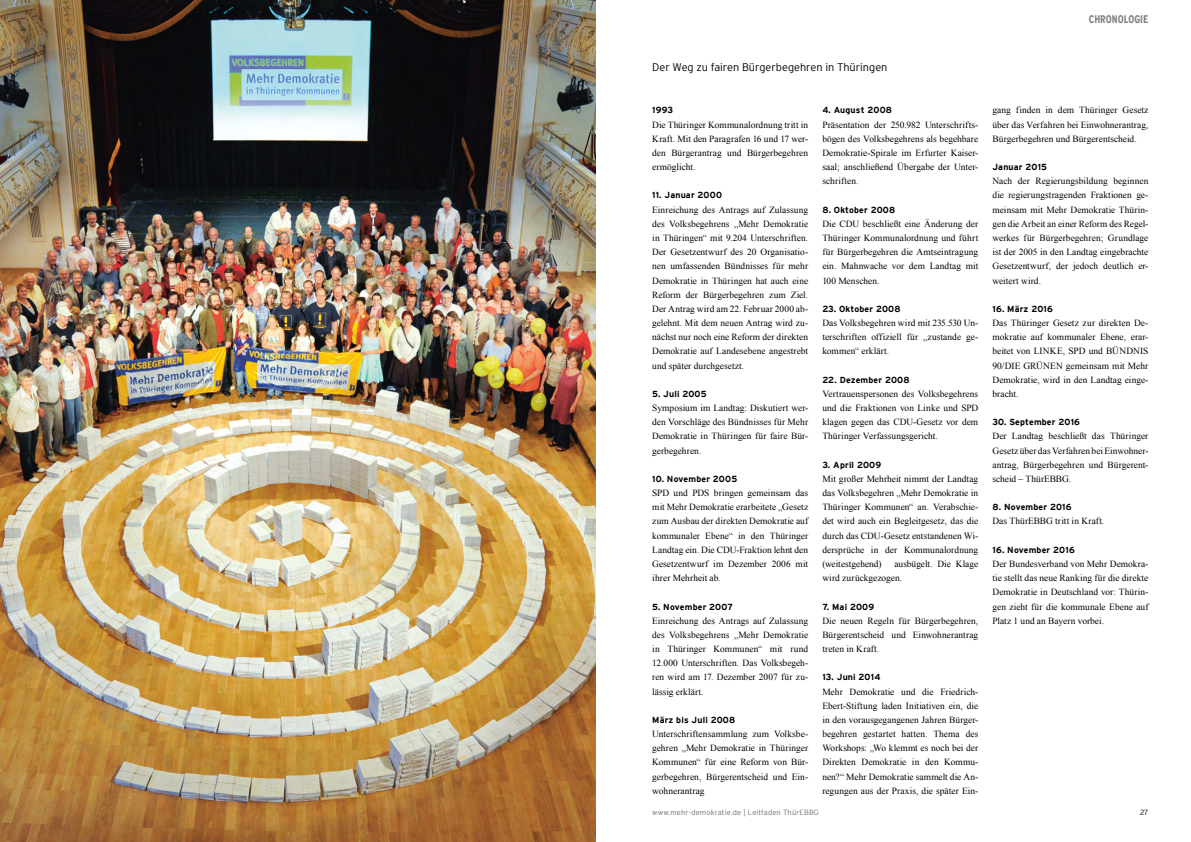
<style>
.page{position:relative;width:1191px;height:842px;background:#fff}
.page>*{position:absolute;margin:0;border:0;box-sizing:border-box;transform-origin:0 0}
.t1{font:300 11px "Interstate";letter-spacing:-.005em;color:#000}
.t2{font:700 condensed 11px "Interstate";color:#7f7c7a}
.t3{font:9.4px/14.2px "Times New Roman";letter-spacing:.005em;color:#000;text-align:justify}
.t4{font:700 8.8px "Interstate";letter-spacing:.02em;color:#000}
.t5{font:300 7.5px "Interstate";letter-spacing:.02em;color:#75726f}
.t6{font:300 7.5px "Interstate";color:#000}
</style>
<div class="page">
<img style="left:0;top:0;width:595px;height:842px">
<p class="t2" style="left:1088px;top:13px;width:61px">CHRONOLOGIE</p>
<p class="t1" style="left:652px;top:61px;width:237px">Der Weg zu fairen Bürgerbegehren in Thüringen</p>
<p class="t4" style="left:652px;top:105px;width:22px">1993</p>
<p class="t3" style="left:652px;top:117px;width:157px">Die Thüringer Kommunalordnung tritt in Kraft. Mit den Paragrafen 16 und 17 wer&shy;den Bürgerantrag und Bürgerbegehren ermöglicht.</p>
<p class="t4" style="left:652px;top:190px;width:71px">11. Januar 2000</p>
<p class="t3" style="left:652px;top:202px;width:157px">Einreichung des Antrags auf Zulassung des Volksbegehrens „Mehr Demokratie in Thüringen“ mit 9.204 Unterschriften.<br>Der Gesetzentwurf des 20 Organisatio&shy;nen umfassenden Bündnisses für mehr Demokratie in Thüringen hat auch eine Reform der Bürgerbegehren zum Ziel.<br>Der Antrag wird am 22. Februar 2000 ab&shy;gelehnt. Mit dem neuen Antrag wird zu&shy;nächst nur noch eine Reform der direkten Demokratie auf Landesebene angestrebt und später durchgesetzt.</p>
<p class="t4" style="left:652px;top:389px;width:56px">5. Juli 2005</p>
<p class="t3" style="left:652px;top:401px;width:157px">Symposium im Landtag: Diskutiert wer&shy;den Vorschläge des Bündnisses für Mehr Demokratie in Thüringen für faire Bür&shy;gerbegehren.</p>
<p class="t4" style="left:652px;top:474px;width:86px">10. November 2005</p>
<p class="t3" style="left:652px;top:486px;width:157px">SPD und PDS bringen gemeinsam das mit Mehr Demokratie erarbeitete „Gesetz zum Ausbau der direkten Demokratie auf kommunaler Ebene“ in den Thüringer Landtag ein. Die CDU-Fraktion lehnt den Gesetzentwurf im Dezember 2006 mit ihrer Mehrheit ab.</p>
<p class="t4" style="left:652px;top:601px;width:82px">5. November 2007</p>
<p class="t3" style="left:652px;top:613px;width:157px">Einreichung des Antrags auf Zulassung des Volksbegehrens „Mehr Demokratie in Thüringer Kommunen“ mit rund 12.000 Unterschriften. Das Volksbegeh&shy;ren wird am 17. Dezember 2007 für zu&shy;lässig erklärt.</p>
<p class="t4" style="left:652px;top:715px;width:85px">März bis Juli 2008</p>
<p class="t3" style="left:652px;top:727px;width:157px">Unterschriftensammlung zum Volksbe&shy;gehren „Mehr Demokratie in Thüringer Kommunen“ für eine Reform von Bür&shy;gerbegehren, Bürgerentscheid und Ein&shy;wohnerantrag</p>
<p class="t4" style="left:822px;top:105px;width:71px">4. August 2008</p>
<p class="t3" style="left:822px;top:117px;width:157px">Präsentation der 250.982 Unterschrifts&shy;bögen des Volksbegehrens als begehbare Demokratie-Spirale im Erfurter Kaiser&shy;saal; anschließend Übergabe der Unter&shy;schriften.</p>
<p class="t4" style="left:822px;top:205px;width:74px">8. Oktober 2008</p>
<p class="t3" style="left:822px;top:216px;width:157px">Die CDU beschließt eine Änderung der Thüringer Kommunalordnung und führt für Bürgerbegehren die Amtseintragung ein. Mahnwache vor dem Landtag mit 100 Menschen.</p>
<p class="t4" style="left:822px;top:304px;width:80px">23. Oktober 2008</p>
<p class="t3" style="left:822px;top:316px;width:157px">Das Volksbegehren wird mit 235.530 Un&shy;terschriften offiziell für „zustande ge&shy;kommen“ erklärt.</p>
<p class="t4" style="left:822px;top:375px;width:89px">22. Dezember 2008</p>
<p class="t3" style="left:822px;top:386px;width:157px">Vertrauenspersonen des Volksbegehrens und die Fraktionen von Linke und SPD klagen gegen das CDU-Gesetz vor dem Thüringer Verfassungsgericht.</p>
<p class="t4" style="left:822px;top:460px;width:60px">3. April 2009</p>
<p class="t3" style="left:822px;top:472px;width:157px">Mit großer Mehrheit nimmt der Landtag das Volksbegehren „Mehr Demokratie in Thüringer Kommunen“ an. Verabschie&shy;det wird auch ein Begleitgesetz, das die durch das CDU-Gesetz entstandenen Wi&shy;dersprüche in der Kommunalordnung (weitestgehend)</p>
<p class="t3" style="left:822px;top:557px;width:157px;text-indent:72px">ausbügelt. Die Klage wird zurückgezogen.</p>
<p class="t4" style="left:822px;top:601px;width:53px">7. Mai 2009</p>
<p class="t3" style="left:822px;top:613px;width:157px">Die neuen Regeln für Bürgerbegehren, Bürgerentscheid und Einwohnerantrag treten in Kraft.</p>
<p class="t4" style="left:822px;top:672px;width:60px">13. Juni 2014</p>
<p class="t3" style="left:822px;top:684px;width:157px">Mehr Demokratie und die Friedrich-Ebert-Stiftung laden Initiativen ein, die in den vorausgegangenen Jahren Bürger&shy;begehren gestartet hatten. Thema des Workshops: „Wo klemmt es noch bei der Direkten Demokratie in den Kommu&shy;nen?“ Mehr Demokratie sammelt die An&shy;regungen aus der Praxis, die später Ein-</p>
<p class="t3" style="left:992px;top:103px;width:157px">gang finden in dem Thüringer Gesetz über das Verfahren bei Einwohnerantrag, Bürgerbegehren und Bürgerentscheid.</p>
<p class="t4" style="left:992px;top:162px;width:56px">Januar 2015</p>
<p class="t3" style="left:992px;top:174px;width:157px">Nach der Regierungsbildung beginnen die regierungstragenden Fraktionen ge&shy;meinsam mit Mehr Demokratie Thürin&shy;gen die Arbeit an einer Reform des Regel&shy;werkes für Bürgerbegehren; Grundlage ist der 2005 in den Landtag eingebrachte Gesetzentwurf, der jedoch deutlich er&shy;weitert wird.</p>
<p class="t4" style="left:992px;top:304px;width:62px">16. März 2016</p>
<p class="t3" style="left:992px;top:316px;width:157px">Das Thüringer Gesetz zur direkten De&shy;mokratie auf kommunaler Ebene, erar&shy;beitet von LINKE, SPD und BÜNDNIS 90/DIE GRÜNEN gemeinsam mit Mehr Demokratie, wird in den Landtag einge&shy;bracht.</p>
<p class="t4" style="left:992px;top:417px;width:89px">30. September 2016</p>
<p class="t3" style="left:992px;top:429px;width:157px">Der Landtag beschließt das Thüringer Gesetz über das Verfahren bei Einwohner&shy;antrag, Bürgerbegehren und Bürgerent&shy;scheid – ThürEBBG.</p>
<p class="t4" style="left:992px;top:502px;width:81px">8. November 2016</p>
<p class="t3" style="left:992px;top:514px;width:113px">Das ThürEBBG tritt in Kraft.</p>
<p class="t4" style="left:992px;top:545px;width:84px">16. November 2016</p>
<p class="t3" style="left:992px;top:557px;width:157px">Der Bundesverband von Mehr Demokra&shy;tie stellt das neue Ranking für die direkte Demokratie in Deutschland vor: Thürin&shy;gen zieht für die kommunale Ebene auf Platz 1 und an Bayern vorbei.</p>
<p class="t5" style="left:652px;top:808px;width:168px">www.mehr-demokratie.de | Leitfaden ThürEBBG</p>
<p class="t6" style="left:1140px;top:808px;width:10px">27</p>
</div>
